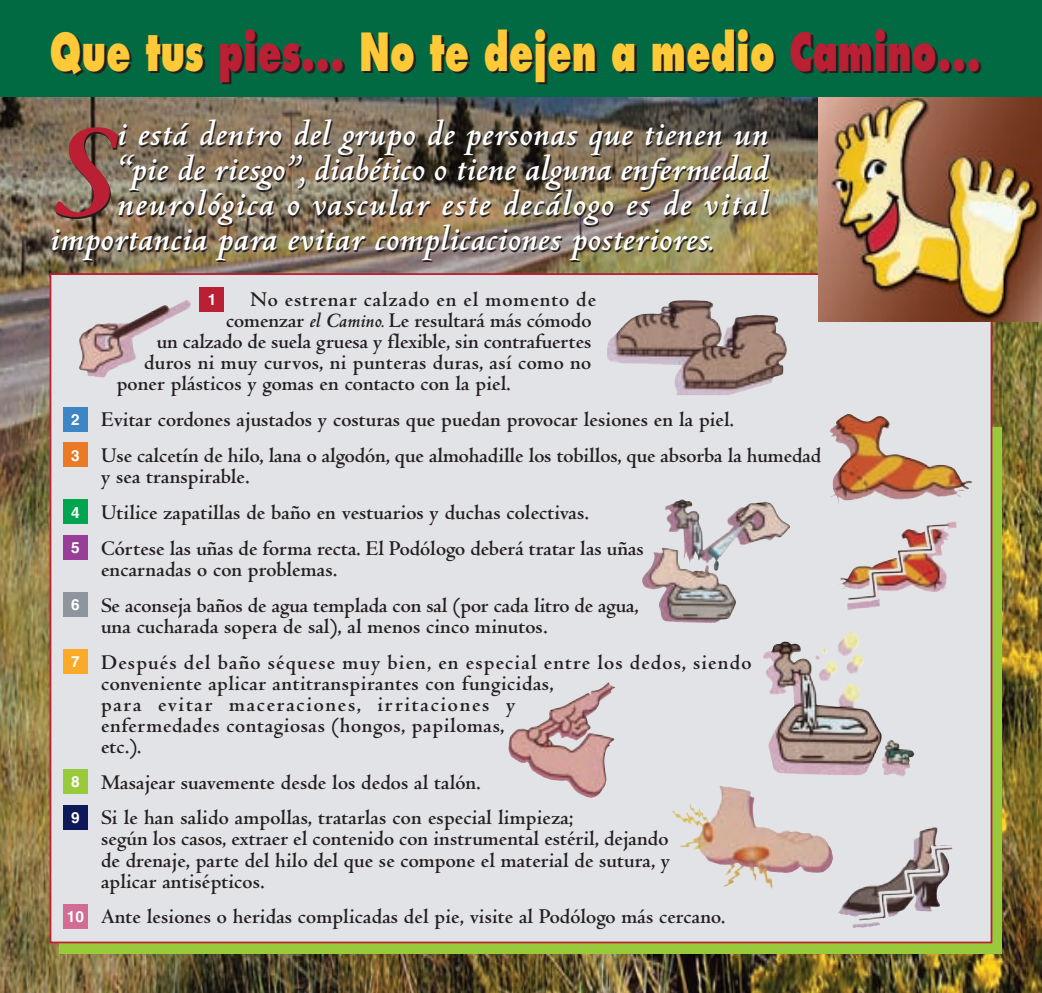
<style>
.page{position:relative;width:1042px;height:993px;background:#fff}
.page>*{position:absolute;margin:0;border:0;box-sizing:border-box;transform-origin:0 0}
.t1{font:italic 700 142.45px "Centaur MT Std";color:#ba1f33;scale:1.06 1}
.t2{font:800 51.1px "Futura Std";letter-spacing:.01em;color:#ba1f33;scale:.68 1}
.t3{font:italic 700 38.5px "Centaur MT Std";letter-spacing:.005em;color:#fff;scale:1.06 1}
.t4{font:italic 700 38.5px "Centaur MT Std";letter-spacing:.035em;color:#fff;scale:1.06 1}
.t5{font:700 21.88px/35.9px "Centaur MT Std";letter-spacing:.005em;color:#231f20}
.t6{font:700 21.88px/21px "Centaur MT Std";letter-spacing:.03em;color:#231f20}
.t7{font:700 21.88px/35.9px "Centaur MT Std";letter-spacing:.05em;color:#231f20}
.t8{font:700 21.88px "Centaur MT Std";letter-spacing:.045em;color:#231f20}
.t9{font:700 15.4px "Helvetica";color:#fff}
.s1{color:#231f20}
.s2{color:#ffc938}
.s3{font-style:italic}
.s4{font-family:"Helvetica";font-size:15.4px;color:#fff}
</style>
<div class="page">
<img style="left:0;top:97px;width:1042px;height:895px">
<svg style="left:60px;top:426px;width:942px;height:526px;background:#a5b34c"></svg>
<div style="left:51px;top:275px;width:939px;height:666px;background:#e2e3e6"></div>
<div style="left:63px;top:903px;width:25px;height:25px;background:#d26c94"></div>
<div style="left:63px;top:804px;width:25px;height:25px;background:#0d1858"></div>
<div style="left:63px;top:769px;width:25px;height:24px;background:#99ca3b"></div>
<div style="left:63px;top:649px;width:25px;height:25px;background:#faa928"></div>
<div style="left:63px;top:592px;width:25px;height:25px;background:#8f959d"></div>
<div style="left:63px;top:535px;width:25px;height:25px;background:#983e97"></div>
<div style="left:63px;top:499px;width:25px;height:25px;background:#00a54f"></div>
<div style="left:63px;top:442px;width:25px;height:25px;background:#eb7a26"></div>
<div style="left:63px;top:406px;width:25px;height:25px;background:#3e85c5"></div>
<div style="left:200px;top:286px;width:24px;height:25px;background:#ba1f33"></div>
<img style="left:819px;top:97px;width:223px;height:224px">
<img style="left:607px;top:300px;width:180px;height:95px">
<img style="left:508px;top:682px;width:107px;height:115px">
<img style="left:847px;top:525px;width:101px;height:79px">
<img style="left:701px;top:786px;width:132px;height:102px">
<img style="left:770px;top:632px;width:112px;height:143px">
<img style="left:830px;top:414px;width:142px;height:89px">
<img style="left:682px;top:499px;width:108px;height:72px">
<img style="left:838px;top:827px;width:114px;height:89px">
<img style="left:79px;top:300px;width:112px;height:77px">
<div style="left:0;top:0;width:1042px;height:97px;background:#026a43"></div>
<h2 class="t2" style="left:52px;top:29px;width:1367px"><span class="s1">Que tus</span> pies... <span class="s2">No te dejen a medio</span> Camino...</h2>
<h1 class="t1" style="left:50px;top:121px;width:61px">S</h1>
<h3 class="t3" style="left:117px;top:119px;width:616px">i está dentro del grupo de personas que tienen un</h3>
<h3 class="t3" style="left:117px;top:154px;width:616px">“pie de riesgo”, diabético o tiene alguna enfermedad</h3>
<h3 class="t4" style="left:117px;top:189px;width:616px">neurológica o vascular este decálogo es de vital</h3>
<h3 class="t3" style="left:50px;top:224px;width:629px">importancia para evitar complicaciones posteriores.</h3>
<p class="t8" style="left:250px;top:291px;width:347px">No estrenar calzado en el momento de</p>
<p class="t5" style="left:226px;top:305px;width:367px">comenzar <span class="s3">el Camino.</span> Le resultará más cómodo</p>
<p class="t5" style="left:157px;top:326px;width:436px">un calzado de suela gruesa y flexible, sin contrafuertes</p>
<p class="t5" style="left:144px;top:347px;width:449px">duros ni muy curvos, ni punteras duras, así como no</p>
<p class="t5" style="left:117px;top:368px;width:395px">poner plásticos y gomas en contacto con la piel.</p>
<p class="t5" style="left:101px;top:403px;width:722px">Evitar cordones ajustados y costuras que puedan provocar lesiones en la piel.<br>Use calcetín de hilo, lana o algodón, que almohadille los tobillos, que absorba la humedad</p>
<p class="t5" style="left:101px;top:460px;width:544px">y sea transpirable.<br>Utilice zapatillas de baño en vestuarios y duchas colectivas.<br>Córtese las uñas de forma recta. El Podólogo deberá tratar las uñas</p>
<p class="t5" style="left:101px;top:553px;width:539px">encarnadas o con problemas.<br>Se aconseja baños de agua templada con sal (por cada litro de agua,</p>
<p class="t7" style="left:101px;top:610px;width:652px">una cucharada sopera de sal), al menos cinco minutos.<br>Después del baño séquese muy bien, en especial entre los dedos, siendo</p>
<p class="t6" style="left:101px;top:674px;width:454px">conveniente aplicar antitranspirantes con fungicidas, para evitar maceraciones, irritaciones y enfermedades contagiosas (hongos, papilomas,<br>etc.).</p>
<p class="t5" style="left:101px;top:766px;width:474px">Masajear suavemente desde los dedos al talón.<br>Si le han salido ampollas, tratarlas con especial limpieza;</p>
<p class="t5" style="left:101px;top:830px;width:571px;line-height:21px;text-align:justify">según los casos, extraer el contenido con instrumental estéril, dejando de drenaje, parte del hilo del que se compone el material de sutura, y aplicar antisépticos.</p>
<p class="t5" style="left:67px;top:900px;width:660px"><span class="s4">10</span> Ante lesiones o heridas complicadas del pie, visite al Podólogo más cercano.</p>
<p class="t9" style="left:208px;top:293px;width:10px">1</p>
<p class="t9" style="left:71px;top:413px;width:10px">2</p>
<p class="t9" style="left:71px;top:449px;width:10px">3</p>
<p class="t9" style="left:71px;top:506px;width:10px">4</p>
<p class="t9" style="left:71px;top:542px;width:10px">5</p>
<p class="t9" style="left:71px;top:599px;width:10px">6</p>
<p class="t9" style="left:71px;top:656px;width:10px">7</p>
<p class="t9" style="left:71px;top:776px;width:10px">8</p>
<p class="t9" style="left:71px;top:811px;width:10px">9</p>
</div>
